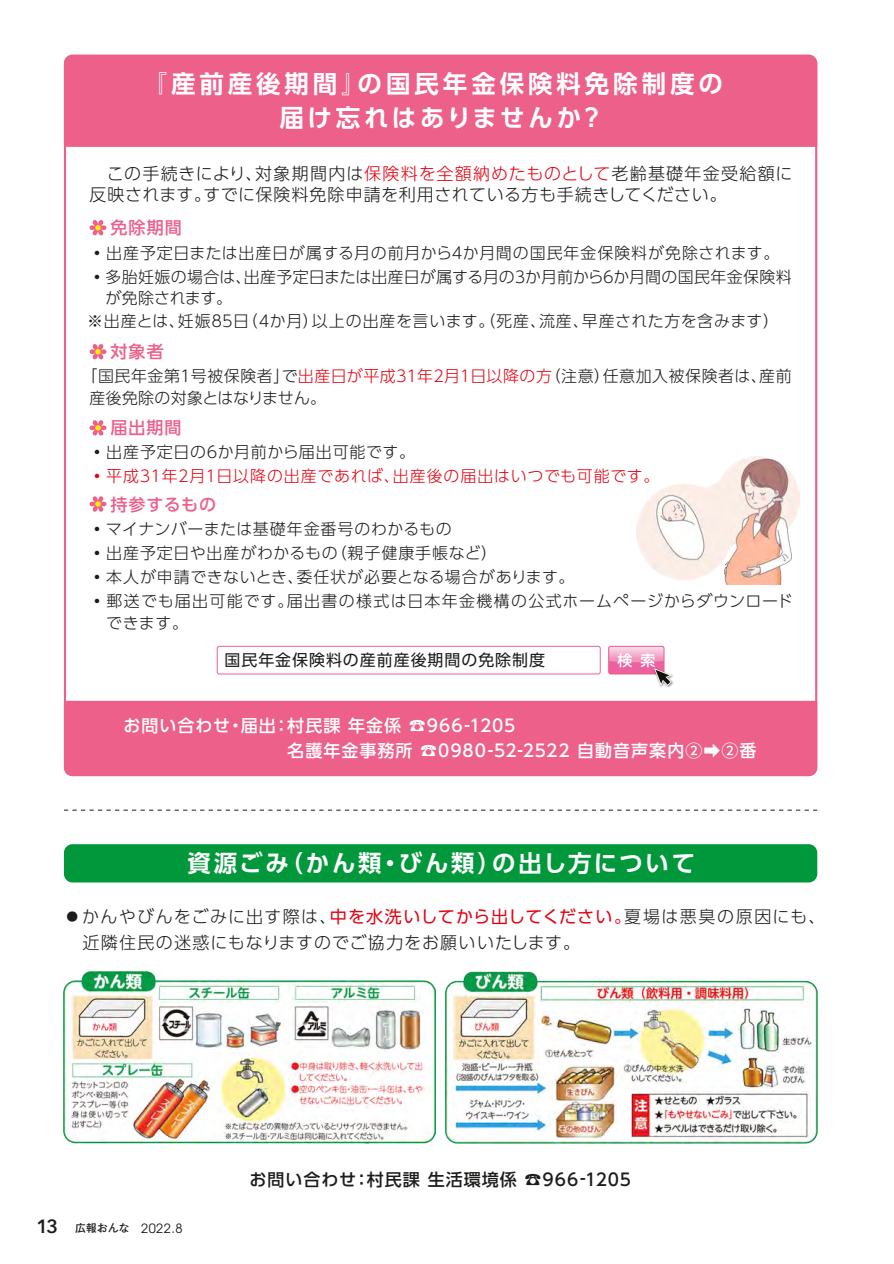
<style>
.page{position:relative;width:894px;height:1264px;background:#fff}
.page>*{position:absolute;margin:0;border:0;box-sizing:border-box;transform-origin:0 0}
.t1{font:700 24.45px/34px "UD Shin Go Pr 6 De";letter-spacing:.16em;color:#fff}
.t2{font:700 23.4px "UD Shin Go Pr 6 De";letter-spacing:.115em;color:#fff}
.t3{font:300 16.95px/21.3px "UD Shin Go Pr 6";letter-spacing:.06em;color:#1c1c1b}
.t4{font:500 16.95px/25.5px "UD Shin Go Pr 6";letter-spacing:.06em;color:#fff}
.t5{font:500 16.95px "UD Shin Go Pr 6";letter-spacing:.06em;color:#1c1c1b}
.t6{font:500 16.95px "UD Shin Go Pr 6";letter-spacing:.06em;color:#ec608a}
.t7{font:300 15.9px/21.3px "UD Shin Go Pr 6";letter-spacing:.035em;color:#1c1c1b}
.t8{font:300 15.9px/21.3px "UD Shin Go Pr 6";letter-spacing:.005em;color:#1c1c1b}
.t9{font:300 15.9px/21.3px "UD Shin Go Pr 6";letter-spacing:.07em;color:#1c1c1b}
.t10{font:300 15.9px "UD Shin Go Pr 6";letter-spacing:.04em;color:#e30413}
.t11{font:300 15.9px "UD Shin Go Pr 6";letter-spacing:.055em;color:#1c1c1b}
.t12{font:15.9px "UD Shin Go Pr 6";letter-spacing:.06em;color:#1c1c1b}
.t13{font:500 14.85px "UD Shin Go Pr 6";color:#fff}
.t14{font:12.75px "Te X Gyre Adventor";color:#1c1c1b}
.s1{color:#e30413}
.s2{font-weight:400;color:#e30413}
.s3{font-family:"Avenir Next";font-weight:600;font-size:19.2px}
.s4{font-family:"Gothic MB101 Pr 6";font-weight:500;font-size:10.65px}
</style>
<div class="page">
<svg style="left:64px;top:147px;width:752px;height:553px"></svg>
<div style="left:64px;top:55px;width:752px;height:92px;background:#ec608a"></div>
<div style="left:64px;top:844px;width:752px;height:38px;background:#00983a;border-radius:9px"></div>
<svg style="left:87px;top:215px;width:22px;height:25px"></svg>
<svg style="left:87px;top:339px;width:22px;height:25px"></svg>
<svg style="left:87px;top:415px;width:22px;height:25px"></svg>
<svg style="left:87px;top:491px;width:22px;height:25px"></svg>
<img style="left:636px;top:456px;width:163px;height:128px">
<div style="left:217px;top:646px;width:383px;height:27px;background:#fff;border-radius:2px"></div>
<div style="left:217px;top:645px;width:383px;height:29px;border:1px solid #ec619f;border-radius:2px"></div>
<div style="left:608px;top:645px;width:56px;height:29px;border:1px solid #ec608a;border-radius:2px"></div>
<img style="left:651px;top:666px;width:24px;height:23px">
<svg style="left:608px;top:646px;width:64px;height:42px"></svg>
<div style="left:64px;top:700px;width:752px;height:76px;background:#ec608a"></div>
<svg style="left:64px;top:809px;width:752px;height:1px"></svg>
<img style="left:64px;top:971px;width:371px;height:171px">
<img style="left:446px;top:971px;width:370px;height:171px">
<h1 class="t1" style="left:279px;top:66px;width:445px;text-indent:-137px">『産前産後期間』の国民年金保険料免除制度の届け忘れはありませんか？</h1>
<p class="t3" style="left:89px;top:162px;width:704px">　この手続きにより、対象期間内は<span class="s1">保険料を全額納めたものとして</span>老齢基礎年金受給額に反映されます。すでに保険料免除申請を利用されている方も手続きしてください。</p>
<p class="t6" style="left:110px;top:214px;width:73px">免除期間</p>
<p class="t7" style="left:89px;top:241px;width:691px">•出産予定日または出産日が属する月の前月から４か月間の国民年金保険料が免除されます。</p>
<p class="t8" style="left:89px;top:265px;width:703px">•多胎妊娠の場合は、出産予定日または出産日が属する月の３か月前から６か月間の国民年金保険料　が免除されます。</p>
<p class="t7" style="left:87px;top:310px;width:693px">※出産とは、妊娠８５日（4か月）以上の出産を言います。（死産、流産、早産された方を含みます）</p>
<p class="t6" style="left:110px;top:338px;width:55px">対象者</p>
<p class="t7" style="left:89px;top:365px;width:703px;text-indent:-8px">「国民年金第１号被保険者」で<span class="s1">出産日が平成３１年２月１日以降の方</span>（注意）任意加入被保険者は、産前産後免除の対象とはなりません。</p>
<p class="t6" style="left:110px;top:414px;width:73px">届出期間</p>
<p class="t7" style="left:89px;top:440px;width:327px">•出産予定日の６か月前から届出可能です。</p>
<p class="t10" style="left:89px;top:463px;width:571px">•平成３１年２月１日以降の出産であれば、出産後の届出はいつでも可能です。</p>
<p class="t7" style="left:89px;top:517px;width:364px">•マイナンバーまたは基礎年金番号のわかるもの</p>
<p class="t11" style="left:89px;top:540px;width:409px">•出産予定日や出産がわかるもの（親子健康手帳など）</p>
<p class="t7" style="left:89px;top:565px;width:486px">•本人が申請できないとき、委任状が必要となる場合があります。</p>
<p class="t9" style="left:89px;top:590px;width:704px">•郵送でも届出可能です。届出書の様式は日本年金機構の公式ホームページからダウンロード　できます。</p>
<p class="t12" style="left:224px;top:647px;width:322px">国民年金保険料の産前産後期間の免除制度</p>
<p class="t13" style="left:617px;top:648px;width:39px">検 索</p>
<p class="t6" style="left:110px;top:490px;width:107px">持参するもの</p>
<p class="t4" style="left:287px;top:712px;width:470px;text-indent:-164px">お問い合わせ・届出：村民課 年金係 ☎966-1205<br>名護年金事務所 ☎0980-52-2522 自動音声案内②➡②番</p>
<h2 class="t2" style="left:187px;top:844px;width:509px">資源ごみ（かん類・びん類）の出し方について</h2>
<p class="t3" style="left:64px;top:903px;width:762px;line-height:25.5px">●かんやびんをごみに出す際は、<span class="s2">中を水洗いしてから出してください。</span>夏場は悪臭の原因にも、　近隣住民の迷惑にもなりますのでご協力をお願いいたします。</p>
<p class="t14" style="left:36px;top:1217px;width:148px"><span class="s3">13</span> <span class="s4">広報おんな</span> 2022.8</p>
<p class="t5" style="left:249px;top:1165px;width:383px">お問い合わせ：村民課 生活環境係 ☎966-1205</p>
</div>
